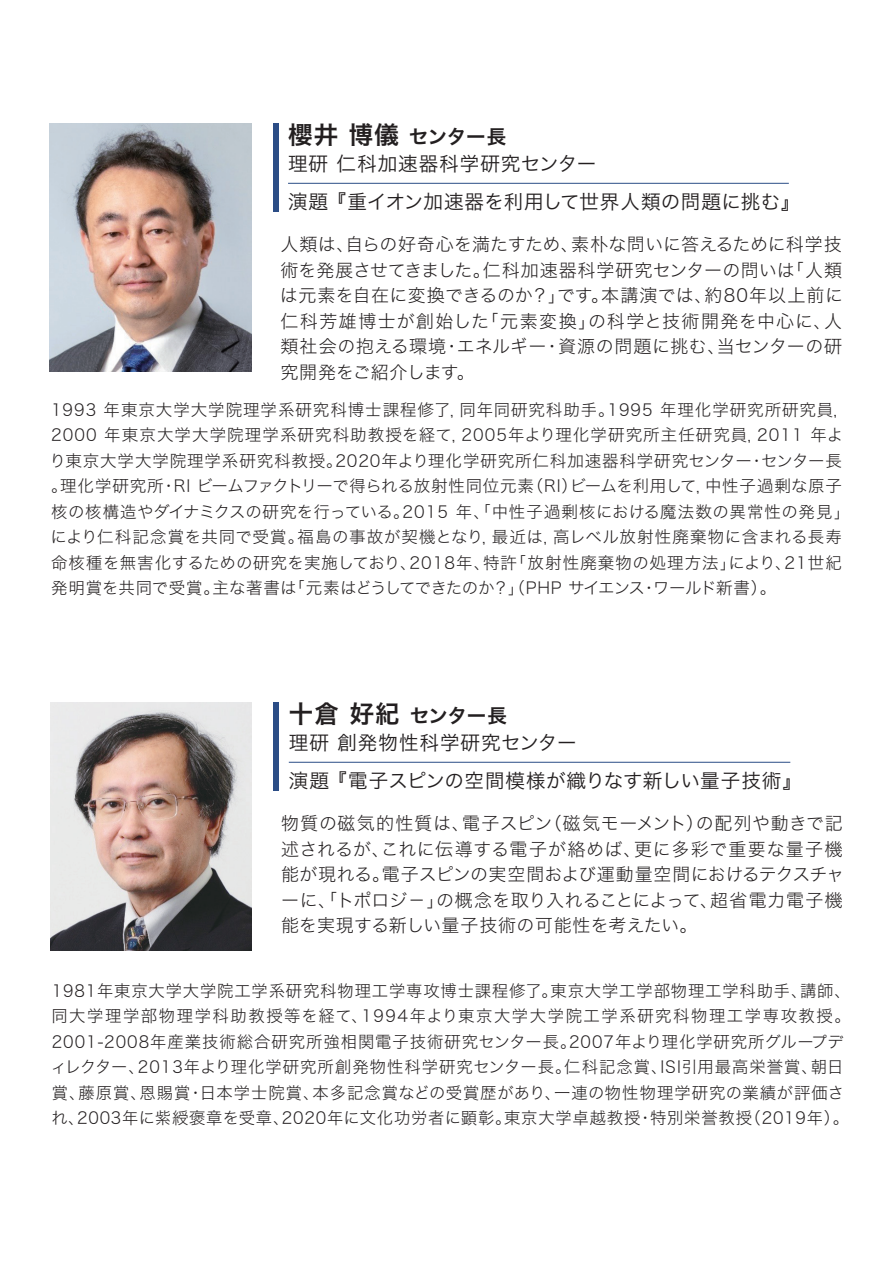
<style>
.page{position:relative;width:893px;height:1263px;background:#fff}
.page>*{position:absolute;margin:0;border:0;box-sizing:border-box;transform-origin:0 0}
.t1{font:19.5px/38.7px "Hira Kaku Std W3";letter-spacing:.025em;color:#231f20}
.t2{font:19.5px "Hira Kaku Std W6";letter-spacing:-.02em;color:#231f20}
.t3{font:18px/25.5px "Hira Kaku Std W2";letter-spacing:.015em;color:#231f20;text-align:justify}
.t4{font:16.5px/25.5px "Hira Kaku Std W2";letter-spacing:.055em;color:#231f20}
.s1{font-size:24.45px}
</style>
<div class="page">
<div style="left:273px;top:123px;width:6px;height:89px;background:#2b4d86"></div>
<div style="left:273px;top:702px;width:6px;height:89px;background:#2b4d86"></div>
<hr style="left:288px;top:183px;width:501px;height:1px;background:#2b4d86">
<hr style="left:289px;top:762px;width:501px;height:1px;background:#2b4d86">
<img style="left:50px;top:123px;width:201px;height:248px">
<img style="left:50px;top:702px;width:202px;height:248px">
<p class="t2" style="left:288px;top:121px;width:220px"><span class="s1">櫻井 博儀</span> センター長</p>
<p class="t1" style="left:288px;top:144px;width:514px">理研 仁科加速器科学研究センター<br>演題 『重イオン加速器を利用して世界人類の問題に挑む』</p>
<p class="t3" style="left:280px;top:231px;width:565px">人類は、自らの好奇心を満たすため、素朴な問いに答えるために科学技術を発展させてきました。仁科加速器科学研究センターの問いは「人類は元素を自在に変換できるのか？」です。本講演では、約80年以上前に仁科芳雄博士が創始した「元素変換」の科学と技術開発を中心に、人類社会の抱える環境・エネルギー・資源の問題に挑む、当センターの研究開発をご紹介します。</p>
<p class="t4" style="left:50px;top:396px;width:802px">1993 年東京大学大学院理学系研究科博士課程修了，同年同研究科助手。1995 年理化学研究所研究員，2000 年東京大学大学院理学系研究科助教授を経て，2005年より理化学研究所主任研究員，2011 年より東京大学大学院理学系研究科教授。2020年より理化学研究所仁科加速器科学研究センター・センター長。理化学研究所・RI ビームファクトリーで得られる放射性同位元素（RI）ビームを利用して，中性子過剰な原子核の核構造やダイナミクスの研究を行っている。2015 年、「中性子過剰核における魔法数の異常性の発見」により仁科記念賞を共同で受賞。福島の事故が契機となり，最近は，高レベル放射性廃棄物に含まれる長寿命核種を無害化するための研究を実施しており、2018年、特許「放射性廃棄物の処理方法」により、21世紀発明賞を共同で受賞。主な著書は「元素はどうしてできたのか？」（PHP サイエンス・ワールド新書）。</p>
<p class="t2" style="left:289px;top:700px;width:220px"><span class="s1">十倉 好紀</span> センター長</p>
<p class="t1" style="left:289px;top:723px;width:515px">理研 創発物性科学研究センター<br>演題 『電子スピンの空間模様が織りなす新しい量子技術』</p>
<p class="t3" style="left:281px;top:810px;width:565px">物質の磁気的性質は、電子スピン（磁気モーメント）の配列や動きで記述されるが、これに伝導する電子が絡めば、更に多彩で重要な量子機能が現れる。電子スピンの実空間および運動量空間におけるテクスチャーに、「トポロジ－」の概念を取り入れることによって、超省電力電子機能を実現する新しい量子技術の可能性を考えたい。</p>
<p class="t4" style="left:51px;top:977px;width:802px">1981年東京大学大学院工学系研究科物理工学専攻博士課程修了。東京大学工学部物理工学科助手、講師、同大学理学部物理学科助教授等を経て、1994年より東京大学大学院工学系研究科物理工学専攻教授。2001-2008年産業技術総合研究所強相関電子技術研究センター長。2007年より理化学研究所グループディレクター、2013年より理化学研究所創発物性科学研究センター長。仁科記念賞、ISI引用最高栄誉賞、朝日賞、藤原賞、恩賜賞・日本学士院賞、本多記念賞などの受賞歴があり、一連の物性物理学研究の業績が評価され、2003年に紫綬褒章を受章、2020年に文化功労者に顕彰。東京大学卓越教授・特別栄誉教授（2019年）。</p>
</div>
